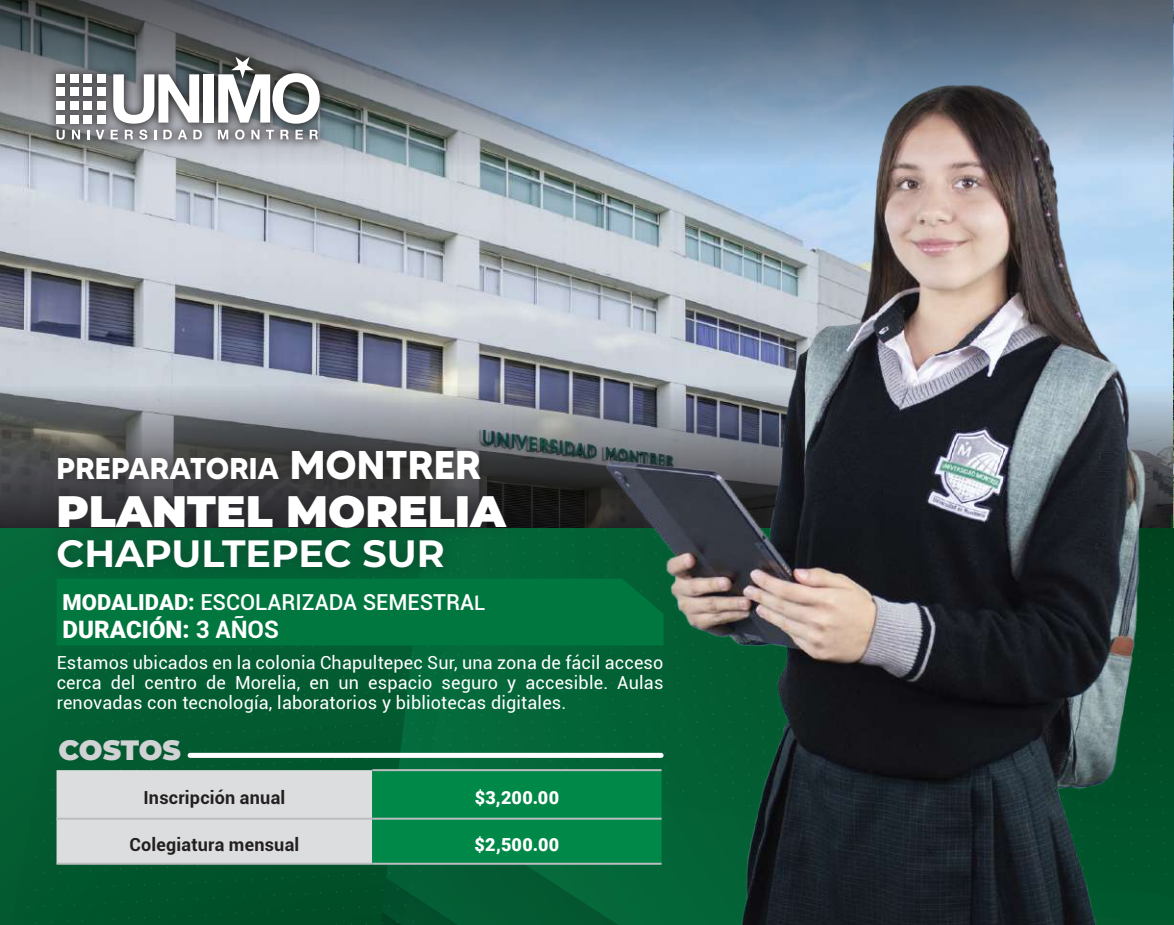
<style>
.page{position:relative;width:1174px;height:925px;background:#fff}
.page>*{position:absolute;margin:0;border:0;box-sizing:border-box;transform-origin:0 0}
.t1{font:900 44px "Montserrat";color:#fff}
.t2{font:700 38px "Montserrat";color:#fff}
.t3{font:700 30px "MADETOMMY";color:#fff}
.t4{font:900 28px "Montserrat";letter-spacing:-.01em;color:#d1d2d4}
.t5{font:900 24px "Roboto";color:#fff}
.t6{font:500 22px "Roboto";color:#fff}
.t7{font:18px/20px "Roboto";letter-spacing:.01em;color:#fff;text-align:justify}
.t8{font:700 18px "Roboto";letter-spacing:.01em;color:#231f20}
.t9{font:900 18px "Roboto";letter-spacing:.02em;color:#fff}
.s1{font-size:40px}
.s2{font-weight:900}
.s3{font-size:20px}
.s4{font-weight:700}
</style>
<div class="page">
<svg style="left:0;top:527px;width:417px;height:397px;background:#045b31"></svg>
<img style="left:0;top:164px;width:1173px;height:222px">
<svg style="left:0;top:0;width:1173px;height:164px;background:#606e7b"></svg>
<svg style="left:0;top:386px;width:1173px;height:141px;background:#83878b"></svg>
<svg style="left:57px;top:769px;width:360px;height:93px;background:#bcd0c8"></svg>
<hr style="left:372px;top:768px;width:289px;height:2px;background:#bcbdc0">
<hr style="left:57px;top:817px;width:315px;height:2px;background:#bcbdc0">
<hr style="left:372px;top:817px;width:289px;height:2px;background:#bcbdc0">
<hr style="left:57px;top:862px;width:315px;height:2px;background:#bcbdc0">
<hr style="left:372px;top:862px;width:289px;height:2px;background:#bcbdc0">
<div style="left:46px;top:482px;width:472px;height:97px;background:#231f20;opacity:.4"></div>
<div style="left:57px;top:578px;width:360px;height:67px;background:#00773f"></div>
<div style="left:46px;top:437px;width:446px;height:54px;background:#231f20;opacity:.5"></div>
<svg style="left:46px;top:48px;width:284px;height:101px;background:#72777b"></svg>
<div style="left:57px;top:74px;width:8px;height:9px;background:#fff"></div>
<div style="left:70px;top:74px;width:8px;height:9px;background:#fff"></div>
<div style="left:83px;top:74px;width:9px;height:9px;background:#fff"></div>
<div style="left:97px;top:74px;width:8px;height:9px;background:#fff"></div>
<div style="left:57px;top:88px;width:8px;height:8px;background:#fff"></div>
<div style="left:70px;top:88px;width:8px;height:8px;background:#fff"></div>
<div style="left:83px;top:88px;width:9px;height:8px;background:#fff"></div>
<div style="left:97px;top:88px;width:8px;height:8px;background:#fff"></div>
<div style="left:57px;top:101px;width:8px;height:9px;background:#fff"></div>
<div style="left:70px;top:101px;width:8px;height:9px;background:#fff"></div>
<div style="left:83px;top:101px;width:9px;height:9px;background:#fff"></div>
<div style="left:97px;top:101px;width:8px;height:9px;background:#fff"></div>
<div style="left:57px;top:115px;width:8px;height:8px;background:#fff"></div>
<div style="left:70px;top:115px;width:8px;height:8px;background:#fff"></div>
<div style="left:83px;top:115px;width:9px;height:8px;background:#fff"></div>
<div style="left:97px;top:115px;width:8px;height:8px;background:#fff"></div>
<div style="left:203px;top:74px;width:11px;height:48px;background:#fff"></div>
<svg style="left:57px;top:130px;width:8px;height:9px"></svg>
<svg style="left:72px;top:130px;width:8px;height:9px"></svg>
<svg style="left:87px;top:130px;width:2px;height:9px"></svg>
<svg style="left:96px;top:130px;width:8px;height:9px"></svg>
<svg style="left:111px;top:74px;width:91px;height:65px"></svg>
<svg style="left:218px;top:57px;width:102px;height:82px"></svg>
<img style="left:417px;top:51px;width:754px;height:873px">
<div style="left:188px;top:752px;width:475px;height:5px;background:#fff;border-radius:3px"></div>
<hr style="left:1171px;top:514px;width:3px;height:410px;background:#00532b">
<svg style="left:1171px;top:477px;width:3px;height:309px"></svg>
<img style="left:1173px;top:0;width:1px;height:527px">
<h3 class="t3" style="left:57px;top:449px;width:426px">PREPARATORIA <span class="s1">MONTRER</span></h3>
<h1 class="t1" style="left:57px;top:478px;width:451px">PLANTEL MORELIA</h1>
<h2 class="t2" style="left:57px;top:525px;width:389px">CHAPULTEPEC SUR</h2>
<p class="t6" style="left:63px;top:586px;width:424px"><span class="s2">MODALIDAD:</span> ESCOLARIZADA SEMESTRA<span class="s3">L</span></p>
<h3 class="t5" style="left:63px;top:612px;width:218px">DURACIÓN: <span class="s4">3 AÑOS</span></h3>
<p class="t7" style="left:57px;top:651px;width:608px">Estamos ubicados en la colonia Chapultepec Sur, una zona de fácil acceso cerca del centro de Morelia, en un espacio seguro y accesible. Aulas renovadas con tecnología, laboratorios y bibliotecas digitales.</p>
<h3 class="t4" style="left:59px;top:728px;width:124px">COSTOS</h3>
<p class="t8" style="left:143px;top:784px;width:143px">Inscripción anual</p>
<p class="t9" style="left:475px;top:784px;width:86px">$3,200.00</p>
<p class="t8" style="left:129px;top:831px;width:171px">Colegiatura mensual</p>
<p class="t9" style="left:474px;top:831px;width:86px">$2,500.00</p>
</div>
